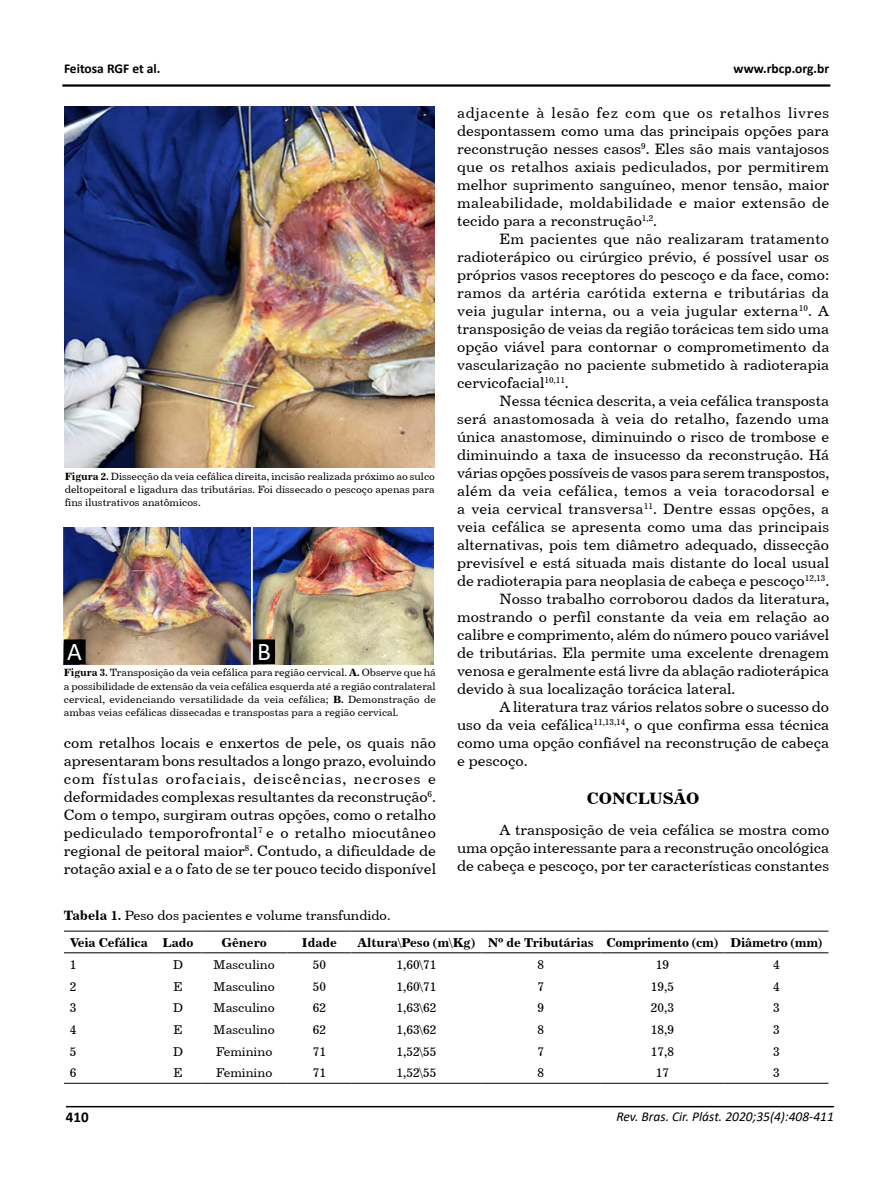
<style>
.page{position:relative;width:893px;height:1191px;background:#fff}
.page>*{position:absolute;margin:0;border:0;box-sizing:border-box;transform-origin:0 0}
.t1{font:25.5px "Calibri";color:#fff}
.t2{font:16.5px "Century 731 BT Bold A";color:#000}
.t3{font:15px/18px "Century 731 BT Roman A";color:#000;text-align:justify}
.t4{font:15px "Century 731 BT Roman A";letter-spacing:.025em;color:#000}
.t5{font:700 15px "Calibri";color:#000}
.t6{font:13.5px "Century 731 BT Roman A";color:#000}
.t7{font:italic 13.5px "Calibri";color:#000}
.t8{font:700 13.5px "Calibri";color:#000}
.t9{font:12.75px "Century 731 BT Roman A";color:#000}
.t10{font:12.75px "Century 731 BT Bold A";letter-spacing:-.01em;color:#000}
.t11{font:10.5px/13.2px "Century 731 BT Roman A";color:#000;text-align:justify}
.s1{font-family:"Century 731 BT Bold A"}
</style>
<div class="page">
<hr style="left:66px;top:1106px;width:768px;height:1px;background:#000">
<hr style="left:62px;top:84px;width:768px;height:3px;background:#000">
<img style="left:65px;top:106px;width:370px;height:361px">
<img style="left:64px;top:527px;width:370px;height:137px">
<hr style="left:64px;top:931px;width:91px;height:1px;background:#000">
<hr style="left:155px;top:931px;width:46px;height:1px;background:#000">
<hr style="left:201px;top:931px;width:86px;height:1px;background:#000">
<hr style="left:287px;top:931px;width:65px;height:1px;background:#000">
<hr style="left:352px;top:931px;width:129px;height:1px;background:#000">
<hr style="left:481px;top:931px;width:119px;height:1px;background:#000">
<hr style="left:600px;top:931px;width:125px;height:1px;background:#000">
<hr style="left:725px;top:931px;width:103px;height:1px;background:#000">
<hr style="left:64px;top:952px;width:91px;height:1px;background:#000">
<hr style="left:155px;top:952px;width:46px;height:1px;background:#000">
<hr style="left:201px;top:952px;width:86px;height:1px;background:#000">
<hr style="left:287px;top:952px;width:65px;height:1px;background:#000">
<hr style="left:352px;top:952px;width:129px;height:1px;background:#000">
<hr style="left:481px;top:952px;width:119px;height:1px;background:#000">
<hr style="left:600px;top:952px;width:125px;height:1px;background:#000">
<hr style="left:725px;top:952px;width:103px;height:1px;background:#000">
<hr style="left:64px;top:1083px;width:91px;height:1px;background:#000">
<hr style="left:155px;top:1083px;width:46px;height:1px;background:#000">
<hr style="left:201px;top:1083px;width:86px;height:1px;background:#000">
<hr style="left:287px;top:1083px;width:65px;height:1px;background:#000">
<hr style="left:352px;top:1083px;width:129px;height:1px;background:#000">
<hr style="left:481px;top:1083px;width:119px;height:1px;background:#000">
<hr style="left:600px;top:1083px;width:125px;height:1px;background:#000">
<hr style="left:725px;top:1083px;width:103px;height:1px;background:#000">
<div style="left:64px;top:640px;width:21px;height:23px;background:#000"></div>
<div style="left:64px;top:639px;width:22px;height:25px;border:2px solid #000"></div>
<div style="left:254px;top:640px;width:20px;height:23px;background:#000"></div>
<div style="left:253px;top:639px;width:22px;height:25px;border:2px solid #000"></div>
<p class="t8" style="left:64px;top:59px;width:98px">Feitosa RGF et al.</p>
<p class="t8" style="left:734px;top:59px;width:97px">www.rbcp.org.br</p>
<p class="t11" style="left:65px;top:469px;width:372px"><span class="s1">Figura 2.</span> Dissecção da veia cefálica direita, incisão realizada próximo ao sulco deltopeitoral e ligadura das tributárias. Foi dissecado o pescoço apenas para fins ilustrativos anatômicos.</p>
<h1 class="t1" style="left:67px;top:633px;width:16px">A</h1>
<h1 class="t1" style="left:257px;top:633px;width:15px">B</h1>
<p class="t11" style="left:64px;top:666px;width:374px"><span class="s1">Figura 3.</span> Transposição da veia cefálica para região cervical. <span class="s1">A.</span> Observe que há a possibilidade de extensão da veia cefálica esquerda até a região contralateral cervical, evidenciando versatilidade da veia cefálica; <span class="s1">B.</span> Demonstração de ambas veias cefálicas dissecadas e transpostas para a região cervical.</p>
<p class="t3" style="left:64px;top:734px;width:374px">com retalhos locais e enxertos de pele, os quais não apresentaram bons resultados a longo prazo, evoluindo com fístulas orofaciais, deiscências, necroses e deformidades complexas resultantes da reconstrução<sup>6</sup>.<br>Com o tempo, surgiram outras opções, como o retalho pediculado temporofrontal<sup>7</sup> e o retalho miocutâneo regional de peitoral maior<sup>8</sup>. Contudo, a dificuldade de rotação axial e a o fato de se ter pouco tecido disponível</p>
<p class="t3" style="left:457px;top:103px;width:374px">adjacente à lesão fez com que os retalhos livres despontassem como uma das principais opções para reconstrução nesses casos<sup>9</sup>. Eles são mais vantajosos que os retalhos axiais pediculados, por permitirem melhor suprimento sanguíneo, menor tensão, maior maleabilidade, moldabilidade e maior extensão de tecido para a reconstrução<sup>1,2</sup>.</p>
<p class="t3" style="left:457px;top:229px;width:374px;text-indent:43px">Em pacientes que não realizaram tratamento radioterápico ou cirúrgico prévio, é possível usar os próprios vasos receptores do pescoço e da face, como: ramos da artéria carótida externa e tributárias da veia jugular interna, ou a veia jugular externa<sup>10</sup>. A transposição de veias da região torácicas tem sido uma opção viável para contornar o comprometimento da vascularização no paciente submetido à radioterapia cervicofacial<sup>10,11</sup>.</p>
<p class="t3" style="left:500px;top:391px;width:331px">Nessa técnica descrita, a veia cefálica transposta</p>
<p class="t3" style="left:457px;top:409px;width:374px">será anastomosada à veia do retalho, fazendo uma</p>
<p class="t3" style="left:457px;top:427px;width:374px">única anastomose, diminuindo o risco de trombose e</p>
<p class="t3" style="left:457px;top:445px;width:374px">diminuindo a taxa de insucesso da reconstrução. Há</p>
<p class="t3" style="left:457px;top:463px;width:374px">várias opções possíveis de vasos para serem transpostos,</p>
<p class="t4" style="left:457px;top:481px;width:374px">além da veia cefálica, temos a veia toracodorsal e</p>
<p class="t3" style="left:457px;top:499px;width:374px">a veia cervical transversa<sup>11</sup>. Dentre essas opções, a</p>
<p class="t3" style="left:457px;top:517px;width:374px">veia cefálica se apresenta como uma das principais</p>
<p class="t3" style="left:457px;top:535px;width:373px">alternativas, pois tem diâmetro adequado, dissecção</p>
<p class="t3" style="left:457px;top:553px;width:374px">previsível e está situada mais distante do local usual</p>
<p class="t3" style="left:457px;top:571px;width:374px">de radioterapia para neoplasia de cabeça e pescoço<sup>12,13</sup>.</p>
<p class="t3" style="left:500px;top:589px;width:331px">Nosso trabalho corroborou dados da literatura,</p>
<p class="t3" style="left:457px;top:607px;width:374px">mostrando o perfil constante da veia em relação ao</p>
<p class="t3" style="left:457px;top:625px;width:374px">calibre e comprimento, além do número pouco variável</p>
<p class="t3" style="left:457px;top:643px;width:374px">de tributárias. Ela permite uma excelente drenagem</p>
<p class="t3" style="left:457px;top:661px;width:373px">venosa e geralmente está livre da ablação radioterápica</p>
<p class="t3" style="left:457px;top:679px;width:280px">devido à sua localização torácica lateral.</p>
<p class="t3" style="left:500px;top:697px;width:331px">A literatura traz vários relatos sobre o sucesso do</p>
<p class="t3" style="left:457px;top:715px;width:374px">uso da veia cefálica<sup>11,13,14</sup>, o que confirma essa técnica</p>
<p class="t3" style="left:457px;top:733px;width:374px">como uma opção confiável na reconstrução de cabeça</p>
<p class="t3" style="left:457px;top:751px;width:72px">e pescoço.</p>
<p class="t2" style="left:587px;top:788px;width:114px">CONCLUSÃO</p>
<p class="t3" style="left:457px;top:820px;width:374px;text-indent:43px">A transposição de veia cefálica se mostra como uma opção interessante para a reconstrução oncológica de cabeça e pescoço, por ter características constantes</p>
<p class="t6" style="left:64px;top:907px;width:328px"><span class="s1">Tabela 1.</span> Peso dos pacientes e volume transfundido.</p>
<p class="t10" style="left:70px;top:934px;width:125px">Veia Cefálica Lado</p>
<p class="t10" style="left:222px;top:934px;width:47px">Gênero</p>
<p class="t10" style="left:302px;top:934px;width:37px">Idade</p>
<p class="t10" style="left:358px;top:934px;width:466px">Altura\Peso (m\Kg) Nº de Tributárias Comprimento (cm) Diâmetro (mm)</p>
<p class="t9" style="left:70px;top:956px;width:8px">1</p>
<p class="t9" style="left:173px;top:956px;width:12px">D</p>
<p class="t9" style="left:214px;top:956px;width:63px">Masculino</p>
<p class="t9" style="left:313px;top:956px;width:15px">50</p>
<p class="t9" style="left:396px;top:956px;width:41px">1,60\71</p>
<p class="t9" style="left:537px;top:956px;width:8px">8</p>
<p class="t9" style="left:656px;top:956px;width:15px">19</p>
<p class="t9" style="left:773px;top:956px;width:8px">4</p>
<p class="t9" style="left:70px;top:978px;width:8px">2</p>
<p class="t9" style="left:174px;top:978px;width:11px">E</p>
<p class="t9" style="left:214px;top:978px;width:63px">Masculino</p>
<p class="t9" style="left:313px;top:978px;width:15px">50</p>
<p class="t9" style="left:396px;top:978px;width:41px">1,60\71</p>
<p class="t9" style="left:537px;top:978px;width:8px">7</p>
<p class="t9" style="left:651px;top:978px;width:25px">19,5</p>
<p class="t9" style="left:773px;top:978px;width:8px">4</p>
<p class="t9" style="left:70px;top:1000px;width:8px">3</p>
<p class="t9" style="left:173px;top:1000px;width:12px">D</p>
<p class="t9" style="left:214px;top:1000px;width:63px">Masculino</p>
<p class="t9" style="left:313px;top:1000px;width:15px">62</p>
<p class="t9" style="left:396px;top:1000px;width:41px">1,63\62</p>
<p class="t9" style="left:537px;top:1000px;width:8px">9</p>
<p class="t9" style="left:651px;top:1000px;width:25px">20,3</p>
<p class="t9" style="left:773px;top:1000px;width:8px">3</p>
<p class="t9" style="left:70px;top:1021px;width:8px">4</p>
<p class="t9" style="left:174px;top:1021px;width:11px">E</p>
<p class="t9" style="left:214px;top:1021px;width:63px">Masculino</p>
<p class="t9" style="left:313px;top:1021px;width:15px">62</p>
<p class="t9" style="left:396px;top:1021px;width:41px">1,63\62</p>
<p class="t9" style="left:537px;top:1021px;width:8px">8</p>
<p class="t9" style="left:651px;top:1021px;width:25px">18,9</p>
<p class="t9" style="left:773px;top:1021px;width:8px">3</p>
<p class="t9" style="left:70px;top:1043px;width:8px">5</p>
<p class="t9" style="left:173px;top:1043px;width:12px">D</p>
<p class="t9" style="left:216px;top:1043px;width:58px">Feminino</p>
<p class="t9" style="left:313px;top:1043px;width:15px">71</p>
<p class="t9" style="left:396px;top:1043px;width:41px">1,52\55</p>
<p class="t9" style="left:537px;top:1043px;width:8px">7</p>
<p class="t9" style="left:651px;top:1043px;width:25px">17,8</p>
<p class="t9" style="left:773px;top:1043px;width:8px">3</p>
<p class="t9" style="left:70px;top:1065px;width:8px">6</p>
<p class="t9" style="left:173px;top:1065px;width:11px">E</p>
<p class="t9" style="left:216px;top:1065px;width:58px">Feminino</p>
<p class="t9" style="left:313px;top:1065px;width:15px">71</p>
<p class="t9" style="left:396px;top:1065px;width:41px">1,52\55</p>
<p class="t9" style="left:537px;top:1065px;width:8px">8</p>
<p class="t9" style="left:656px;top:1065px;width:15px">17</p>
<p class="t9" style="left:773px;top:1065px;width:8px">3</p>
<p class="t5" style="left:66px;top:1106px;width:24px">410</p>
<p class="t7" style="left:616px;top:1107px;width:219px">Rev. Bras. Cir. Plást. 2020;35(4):408-411</p>
</div>
